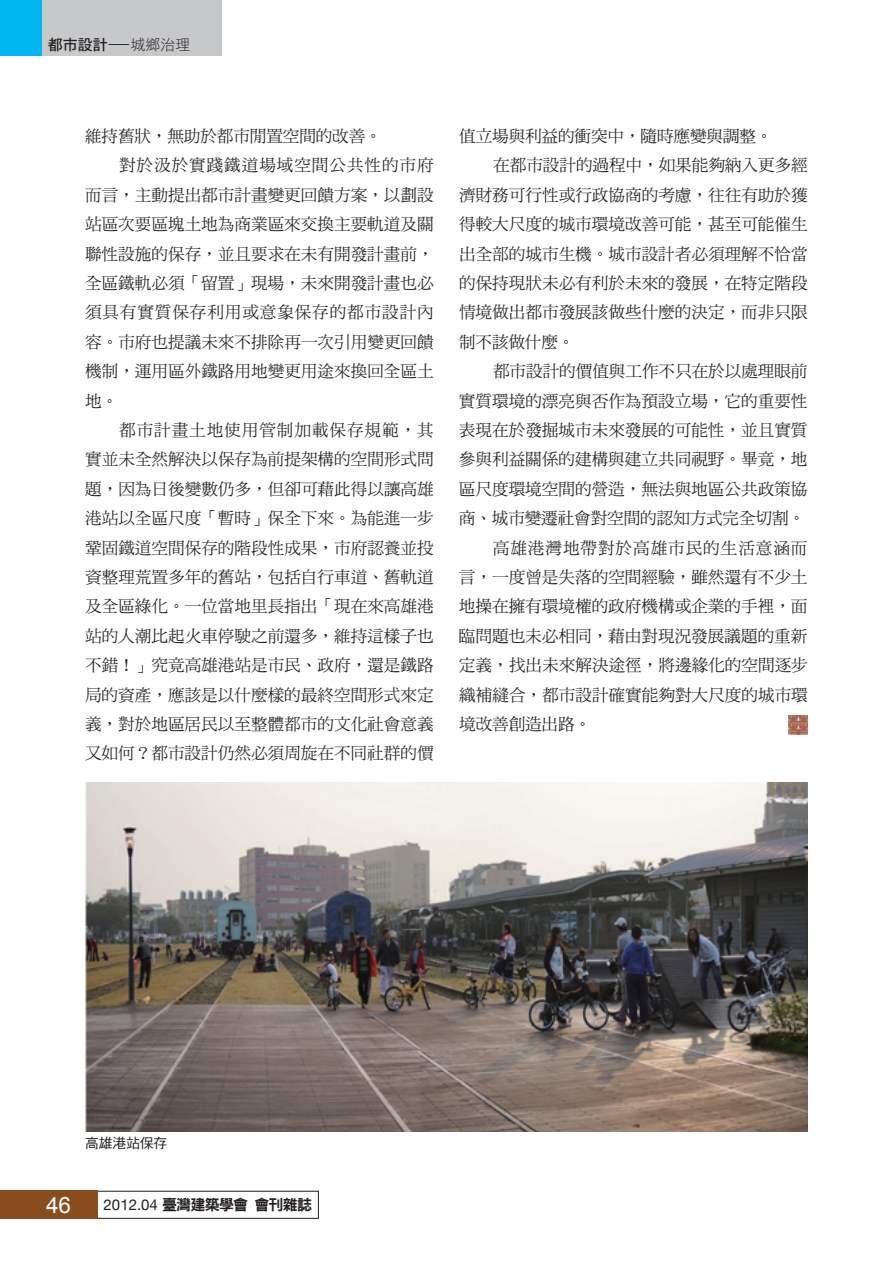
<style>
.page{position:relative;width:893px;height:1263px;background:#fff}
.page>*{position:absolute;margin:0;border:0;box-sizing:border-box;transform-origin:0 0}
.t1{font:22.5px "Arial";color:#fff}
.t2{font:16.65px "DF Ming Std W5";letter-spacing:-.005em;color:#231f20}
.t3{font:16.65px "DF Ming Std W5";letter-spacing:.055em;color:#231f20}
.t4{font:16.65px "DF Ming Std W5";letter-spacing:.05em;color:#231f20}
.t5{font:15px "DF Hei Std W9";letter-spacing:-.05em;color:#231f20}
.t6{font:15px "DF Hei Std W7";color:#231f20}
.t7{font:13.8px "DF Hei Std W5";letter-spacing:-.01em;color:#231f20}
.s1{font-family:"DF Hei Std W5"}
.s2{font-family:"DF Hei Std W3"}
.s3{font-family:"Helvetica Neue"}
</style>
<div class="page">
<svg style="left:97px;top:1191px;width:221px;height:27px"></svg>
<div style="left:0;top:1191px;width:97px;height:28px;background:#894c1d"></div>
<div style="left:0;top:0;width:221px;height:55px;background:#c7c8ca"></div>
<div style="left:0;top:0;width:42px;height:55px;background:#00b6f0"></div>
<img style="left:85px;top:782px;width:723px;height:349px">
<img style="left:789px;top:716px;width:19px;height:18px">
<p class="t6" style="left:48px;top:37px;width:144px">都市設計<span class="s1">—</span><span class="s2">城鄉治理</span></p>
<p class="t2" style="left:85px;top:127px;width:298px">維持舊狀，無助於都市閒置空間的改善。</p>
<p class="t3" style="left:119px;top:156px;width:316px">對於汲於實踐鐵道場域空間公共性的市府</p>
<p class="t2" style="left:85px;top:186px;width:350px">而言，主動提出都市計畫變更回饋方案，以劃設</p>
<p class="t2" style="left:85px;top:215px;width:350px">站區次要區塊土地為商業區來交換主要軌道及關</p>
<p class="t2" style="left:85px;top:245px;width:350px">聯性設施的保存，並且要求在未有開發計畫前，</p>
<p class="t2" style="left:85px;top:274px;width:350px">全區鐵軌必須「留置」現場，未來開發計畫也必</p>
<p class="t4" style="left:85px;top:303px;width:350px">須具有實質保存利用或意象保存的都市設計內</p>
<p class="t2" style="left:85px;top:333px;width:350px">容。市府也提議未來不排除再一次引用變更回饋</p>
<p class="t2" style="left:85px;top:362px;width:350px">機制，運用區外鐵路用地變更用途來換回全區土</p>
<p class="t2" style="left:85px;top:392px;width:35px">地。</p>
<p class="t3" style="left:119px;top:421px;width:316px">都市計畫土地使用管制加載保存規範，其</p>
<p class="t2" style="left:85px;top:450px;width:350px">實並未全然解決以保存為前提架構的空間形式問</p>
<p class="t2" style="left:85px;top:480px;width:350px">題，因為日後變數仍多，但卻可藉此得以讓高雄</p>
<p class="t2" style="left:85px;top:509px;width:350px">港站以全區尺度「暫時」保全下來。為能進一步</p>
<p class="t2" style="left:85px;top:539px;width:350px">鞏固鐵道空間保存的階段性成果，市府認養並投</p>
<p class="t2" style="left:85px;top:568px;width:350px">資整理荒置多年的舊站，包括自行車道、舊軌道</p>
<p class="t2" style="left:85px;top:597px;width:350px">及全區綠化。一位當地里長指出「現在來高雄港</p>
<p class="t2" style="left:85px;top:627px;width:350px">站的人潮比起火車停駛之前還多，維持這樣子也</p>
<p class="t2" style="left:85px;top:656px;width:350px">不錯！」究竟高雄港站是市民、政府，還是鐵路</p>
<p class="t2" style="left:85px;top:686px;width:350px">局的資產，應該是以什麼樣的最終空間形式來定</p>
<p class="t2" style="left:85px;top:715px;width:350px">義，對於地區居民以至整體都市的文化社會意義</p>
<p class="t2" style="left:85px;top:744px;width:350px">又如何？都市設計仍然必須周旋在不同社群的價</p>
<p class="t2" style="left:459px;top:127px;width:315px">值立場與利益的衝突中，隨時應變與調整。</p>
<p class="t2" style="left:493px;top:156px;width:316px">在都市設計的過程中，如果能夠納入更多經</p>
<p class="t2" style="left:459px;top:186px;width:350px">濟財務可行性或行政協商的考慮，往往有助於獲</p>
<p class="t2" style="left:459px;top:215px;width:350px">得較大尺度的城市環境改善可能，甚至可能催生</p>
<p class="t2" style="left:459px;top:245px;width:350px">出全部的城市生機。城市設計者必須理解不恰當</p>
<p class="t2" style="left:459px;top:274px;width:350px">的保持現狀未必有利於未來的發展，在特定階段</p>
<p class="t2" style="left:459px;top:303px;width:350px">情境做出都市發展該做些什麼的決定，而非只限</p>
<p class="t2" style="left:459px;top:333px;width:117px">制不該做什麼。</p>
<p class="t2" style="left:493px;top:362px;width:316px">都市設計的價值與工作不只在於以處理眼前</p>
<p class="t2" style="left:459px;top:392px;width:350px">實質環境的漂亮與否作為預設立場，它的重要性</p>
<p class="t2" style="left:459px;top:421px;width:350px">表現在於發掘城市未來發展的可能性，並且實質</p>
<p class="t2" style="left:459px;top:450px;width:350px">參與利益關係的建構與建立共同視野。畢竟，地</p>
<p class="t2" style="left:459px;top:480px;width:350px">區尺度環境空間的營造，無法與地區公共政策協</p>
<p class="t2" style="left:459px;top:509px;width:348px">商、城市變遷社會對空間的認知方式完全切割。</p>
<p class="t3" style="left:493px;top:539px;width:316px">高雄港灣地帶對於高雄市民的生活意涵而</p>
<p class="t2" style="left:459px;top:568px;width:350px">言，一度曾是失落的空間經驗，雖然還有不少土</p>
<p class="t2" style="left:459px;top:597px;width:350px">地操在擁有環境權的政府機構或企業的手裡，面</p>
<p class="t2" style="left:459px;top:627px;width:350px">臨問題也未必相同，藉由對現況發展議題的重新</p>
<p class="t2" style="left:459px;top:656px;width:351px">定義，找出未來解決途徑，將邊緣化的空間逐步</p>
<p class="t2" style="left:459px;top:685px;width:350px">織補縫合，都市設計確實能夠對大尺度的城市環</p>
<p class="t2" style="left:459px;top:715px;width:134px">境改善創造出路。</p>
<p class="t7" style="left:85px;top:1135px;width:84px">高雄港站保存</p>
<p class="t1" style="left:46px;top:1190px;width:26px">46</p>
<p class="t5" style="left:104px;top:1196px;width:210px"><span class="s3">2012.04</span> 臺灣建築學會會刊雜誌</p>
</div>
